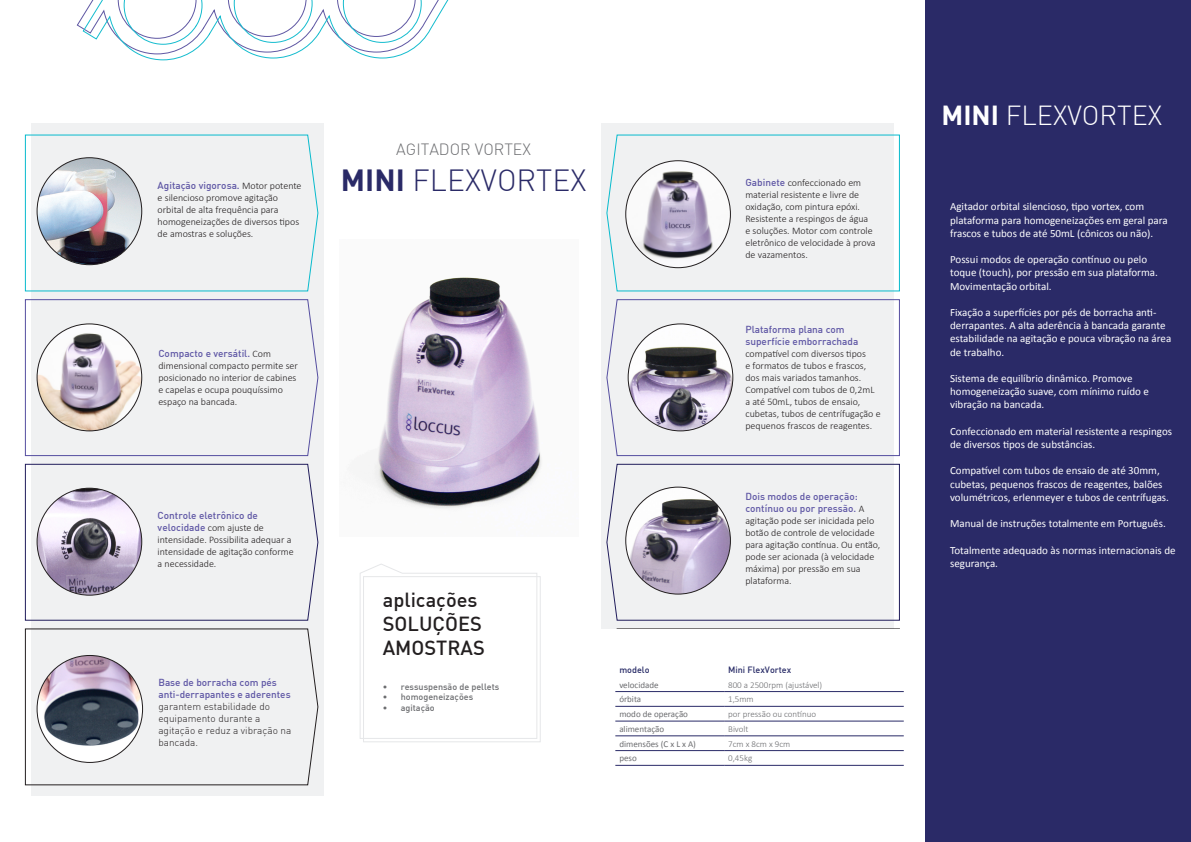
<style>
.page{position:relative;width:1191px;height:842px;background:#fff}
.page>*{position:absolute;margin:0;border:0;box-sizing:border-box;transform-origin:0 0}
.t1{font:300 30px "DIN";color:#2a2a67}
.t2{font:300 27px "DIN";color:#fff}
.t3{font:500 20px/24px "DIN";color:#231f20}
.t4{font:300 16px "DIN";color:#6c6d70}
.t5{font:11px/13.2px "Calibri";color:#fff}
.Texto_principal{font:300 10px/12px "Calibri";color:#231f20}
.Texto_principal-2{font:300 10px/12px "DIN";color:#231f20}
.t6{font:300 9px "Calibri";color:#6c6d70}
.t7{font:9px "Calibri";color:#6c6d70}
.t8{font:500 9px "DIN";color:#6c6d70}
.t9{font:500 9px "DIN";color:#282b67}
.s1{font-family:"DIN";font-weight:500;color:#5f57a5}
.s2{font-weight:500;color:#5f57a5}
.s3{font-family:"DIN Bold";font-weight:400}
</style>
<div class="page">
<div style="left:601px;top:124px;width:292px;height:672px;background:#f0f1f2"></div>
<div style="left:31px;top:124px;width:292px;height:672px;background:#f0f1f2"></div>
<div style="left:363px;top:576px;width:177px;height:166px;border:1px solid #e6e7e9"></div>
<svg style="left:360px;top:564px;width:177px;height:175px"></svg>
<svg style="left:606px;top:134px;width:294px;height:158px"></svg>
<svg style="left:606px;top:299px;width:294px;height:157px"></svg>
<svg style="left:606px;top:464px;width:294px;height:157px"></svg>
<svg style="left:25px;top:134px;width:294px;height:158px"></svg>
<svg style="left:25px;top:299px;width:294px;height:157px"></svg>
<svg style="left:25px;top:464px;width:294px;height:157px"></svg>
<svg style="left:25px;top:628px;width:294px;height:157px"></svg>
<img style="left:37px;top:158px;width:105px;height:107px">
<img style="left:626px;top:487px;width:104px;height:107px">
<img style="left:626px;top:161px;width:104px;height:107px">
<svg style="left:77px;top:0;width:372px;height:60px"></svg>
<div style="left:925px;top:0;width:266px;height:842px;background:#2a2a67"></div>
<div style="left:597px;top:629px;width:312px;height:193px;background:#fff"></div>
<img style="left:37px;top:326px;width:105px;height:105px">
<img style="left:359px;top:277px;width:183px;height:232px">
<img style="left:37px;top:488px;width:105px;height:107px">
<img style="left:37px;top:655px;width:106px;height:107px">
<img style="left:628px;top:324px;width:105px;height:107px">
<hr style="left:615px;top:691px;width:109px;height:1px;background:#292a67">
<hr style="left:724px;top:691px;width:179px;height:1px;background:#292a67">
<hr style="left:615px;top:706px;width:109px;height:1px;background:#292a67">
<hr style="left:724px;top:706px;width:179px;height:1px;background:#292a67">
<hr style="left:615px;top:721px;width:109px;height:1px;background:#292a67">
<hr style="left:724px;top:721px;width:179px;height:1px;background:#292a67">
<hr style="left:615px;top:735px;width:109px;height:1px;background:#292a67">
<hr style="left:724px;top:735px;width:179px;height:1px;background:#292a67">
<hr style="left:615px;top:750px;width:109px;height:1px;background:#292a67">
<hr style="left:724px;top:750px;width:179px;height:1px;background:#292a67">
<hr style="left:615px;top:765px;width:109px;height:1px;background:#292a67">
<hr style="left:724px;top:765px;width:179px;height:1px;background:#292a67">
<p class="Texto_principal" style="left:158px;top:179px;width:145px"><span class="s1">Agitação vigorosa.</span> Motor potente e silencioso promove agitação orbital de alta frequência para homogeneizações de diversos tipos de amostras e soluções.</p>
<p class="Texto_principal" style="left:158px;top:348px;width:141px"><span class="s1">Compacto e versátil.</span> Com dimensional compacto permite ser posicionado no interior de cabines e capelas e ocupa pouquíssimo espaço na bancada.</p>
<p class="Texto_principal" style="left:158px;top:509px;width:137px"><span class="s1">Controle eletrônico de velocidade</span> com ajuste de intensidade. Possibilita adequar a intensidade de agitação conforme a necessidade.</p>
<p class="Texto_principal-2" style="left:158px;top:676px;width:134px"><span class="s2">Base de borracha com pés anti-derrapantes e aderentes </span>garantem estabilidade do equipamento durante a agitação e reduz a vibração na bancada.</p>
<p class="t4" style="left:396px;top:139px;width:136px">AGITADOR VORTEX</p>
<p class="t1" style="left:341px;top:162px;width:247px"><span class="s3">MINI</span> FLEXVORTEX</p>
<p class="t3" style="left:383px;top:587px;width:101px">aplicações<br>SOLUÇÕES</p>
<p class="t3" style="left:383px;top:635px;width:104px">AMOSTRAS</p>
<p class="t8" style="left:383px;top:681px;width:118px">• ressuspensão de pellets</p>
<p class="t8" style="left:383px;top:691px;width:92px">• homogeneizações</p>
<p class="t8" style="left:383px;top:702px;width:53px">• agitação</p>
<p class="Texto_principal" style="left:745px;top:176px;width:132px"><span class="s1">Gabinete</span> confeccionado em material resistente e livre de oxidação, com pintura epóxi.<br>Resistente a respingos de água e soluções. Motor com controle eletrônico de velocidade à prova de vazamentos.</p>
<p class="Texto_principal" style="left:745px;top:324px;width:137px"><span class="s1">Plataforma plana com superfície emborrachada </span>compatível com diversos tipos<br>e formatos de tubos e frascos, dos mais variados tamanhos.<br>Compatível com tubos de 0,2mL a até 50mL, tubos de ensaio, cubetas, tubos de centrífugação e pequenos frascos de reagentes.</p>
<p class="Texto_principal" style="left:745px;top:490px;width:136px"><span class="s1">Dois modos de operação: contínuo ou por pressão.</span> A agitação pode ser inicidada pelo botão de controle de velocidade para agitação contínua. Ou então, pode ser acionada (à velocidade máxima) por pressão em sua plataforma.</p>
<p class="t9" style="left:619px;top:664px;width:32px">modelo</p>
<p class="t9" style="left:728px;top:664px;width:65px">Mini FlexVortex</p>
<p class="t7" style="left:619px;top:679px;width:41px">velocidade</p>
<p class="t6" style="left:728px;top:679px;width:96px">800 a 2500rpm (ajustável)</p>
<p class="t7" style="left:619px;top:694px;width:23px">órbita</p>
<p class="t6" style="left:728px;top:694px;width:27px">1,5mm</p>
<p class="t7" style="left:619px;top:708px;width:70px">modo de operação</p>
<p class="t6" style="left:728px;top:708px;width:89px">por pressão ou contínuo</p>
<p class="t7" style="left:619px;top:723px;width:46px">alimentação</p>
<p class="t6" style="left:728px;top:723px;width:22px">Bivolt</p>
<p class="t7" style="left:619px;top:738px;width:78px">dimensões (C x L x A)</p>
<p class="t6" style="left:728px;top:738px;width:64px">7cm x 8cm x 9cm</p>
<p class="t7" style="left:619px;top:753px;width:19px">peso</p>
<p class="t6" style="left:728px;top:753px;width:26px">0,45kg</p>
<p class="t2" style="left:941px;top:99px;width:222px"><span class="s3">MINI</span> FLEXVORTEX</p>
<p class="t5" style="left:950px;top:200px;width:219px">Agitador orbital silencioso, tipo vortex, com plataforma para homogeneizações em geral para frascos e tubos de até 50mL (cônicos ou não).</p>
<p class="t5" style="left:950px;top:253px;width:209px">Possui modos de operação contínuo ou pelo toque (touch), por pressão em sua plataforma.<br>Movimentação orbital.</p>
<p class="t5" style="left:950px;top:306px;width:223px">Fixação a superfícies por pés de borracha anti&shy;derrapantes. A alta aderência à bancada garante estabilidade na agitação e pouca vibração na área de trabalho.</p>
<p class="t5" style="left:950px;top:372px;width:200px">Sistema de equilíbrio dinâmico. Promove homogeneização suave, com mínimo ruído e vibração na bancada.</p>
<p class="t5" style="left:950px;top:425px;width:223px">Confeccionado em material resistente a respingos de diversos tipos de substâncias.</p>
<p class="t5" style="left:950px;top:464px;width:220px">Compatível com tubos de ensaio de até 30mm, cubetas, pequenos frascos de reagentes, balões volumétricos, erlenmeyer e tubos de centrífugas.</p>
<p class="t5" style="left:950px;top:517px;width:217px">Manual de instruções totalmente em Português.</p>
<p class="t5" style="left:950px;top:543px;width:227px">Totalmente adequado às normas internacionais de segurança.</p>
</div>
